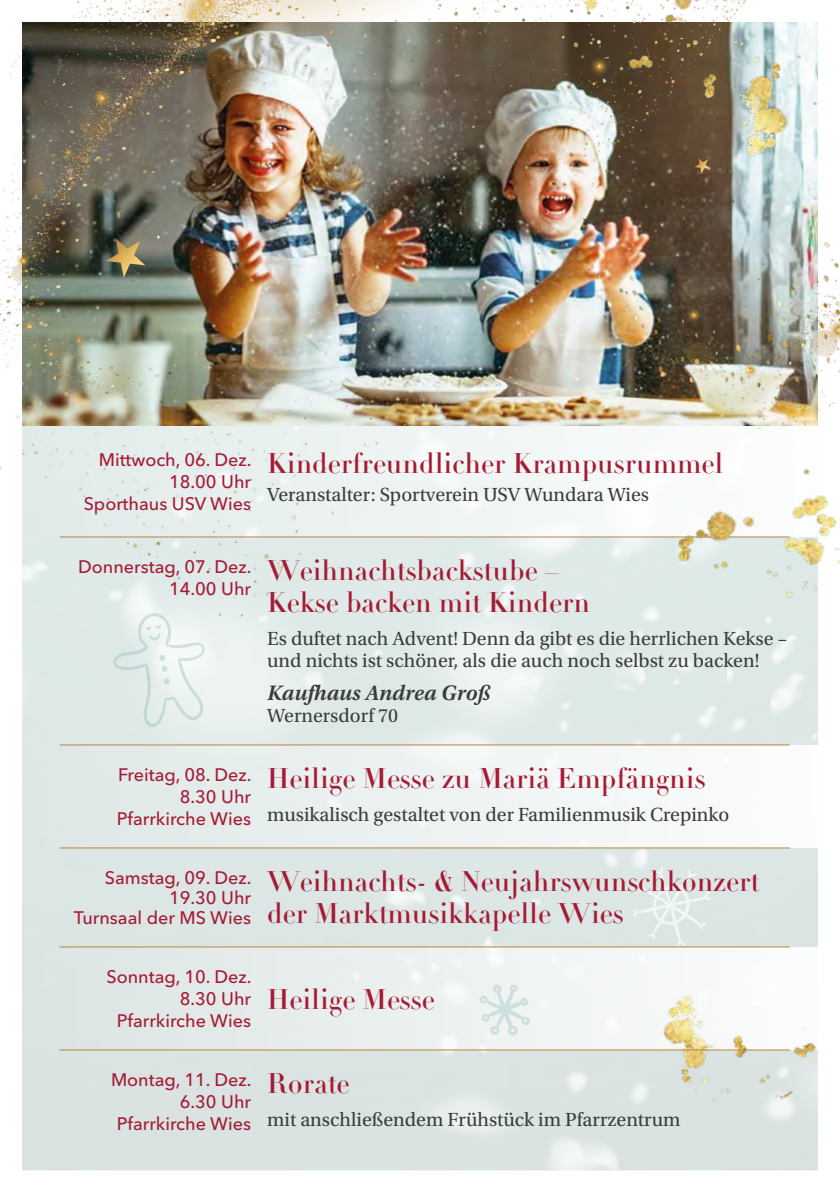
<style>
.page{position:relative;width:840px;height:1191px;background:#fff}
.page>*{position:absolute;margin:0;border:0;box-sizing:border-box;transform-origin:0 0}
.t1{font:28px/31.6px "Didot LT Pro Headline";color:#a51b35}
.t2{font:italic 600 22px "Utopia Std";color:#3c3c3b}
.t3{font:20px/22px "Utopia Std";color:#3c3c3b}
.t4{font:500 18px/22px "Avenir Next LT Pro";color:#a51b35;text-align:right}
</style>
<div class="page">
<svg style="left:22px;top:636px;width:796px;height:535px"></svg>
<img style="left:746px;top:22px;width:93px;height:408px">
<img style="left:0;top:0;width:746px;height:636px">
<hr style="left:60px;top:536px;width:199px;height:1px;background:#bc8535">
<hr style="left:259px;top:536px;width:530px;height:1px;background:#bc8535">
<hr style="left:60px;top:744px;width:199px;height:1px;background:#bc8535">
<hr style="left:259px;top:744px;width:530px;height:1px;background:#bc8535">
<hr style="left:60px;top:847px;width:199px;height:1px;background:#bc8535">
<hr style="left:259px;top:847px;width:530px;height:1px;background:#bc8535">
<hr style="left:60px;top:946px;width:199px;height:1px;background:#bc8535">
<hr style="left:259px;top:946px;width:530px;height:1px;background:#bc8535">
<hr style="left:60px;top:1049px;width:199px;height:1px;background:#bc8535">
<hr style="left:259px;top:1049px;width:530px;height:1px;background:#bc8535">
<img style="left:527px;top:0;width:288px;height:222px">
<img style="left:638px;top:434px;width:201px;height:227px">
<svg style="left:105px;top:238px;width:40px;height:40px;background:#7d7654"></svg>
<svg style="left:694px;top:158px;width:15px;height:16px"></svg>
<p class="t4" style="left:84px;top:449px;width:169px">Mittwoch, 06. Dez.<br>18.00 Uhr<br>Sporthaus USV Wies</p>
<h1 class="t1" style="left:267px;top:448px;width:457px">Kinderfreundlicher Krampusrummel</h1>
<p class="t3" style="left:267px;top:483px;width:383px">Veranstalter: Sportverein USV Wundara Wies</p>
<p class="t4" style="left:78px;top:556px;width:175px">Donnerstag, 07. Dez.<br>14.00 Uhr</p>
<h1 class="t1" style="left:267px;top:555px;width:324px">Weihnachtsbackstube –<br>Kekse backen mit Kindern</h1>
<p class="t3" style="left:267px;top:628px;width:521px">Es duftet nach Advent! Denn da gibt es die herrlichen Kekse – und nichts ist schöner, als die auch noch selbst zu backen!</p>
<p class="t2" style="left:267px;top:680px;width:224px">Kaufhaus Andrea Groß</p>
<p class="t3" style="left:267px;top:705px;width:133px">Wernersdorf 70</p>
<p class="t4" style="left:117px;top:764px;width:136px">Freitag, 08. Dez.<br>8.30 Uhr<br>Pfarrkirche Wies</p>
<h1 class="t1" style="left:267px;top:763px;width:440px">Heilige Messe zu Mariä Empfängnis</h1>
<p class="t3" style="left:267px;top:804px;width:463px">musikalisch gestaltet von der Familienmusik Crepinko</p>
<p class="t4" style="left:74px;top:868px;width:179px;line-height:20px">Samstag, 09. Dez.<br>19.30 Uhr<br>Turnsaal der MS Wies</p>
<h1 class="t1" style="left:267px;top:866px;width:493px">Weihnachts- &amp; Neujahrswunschkonzert der Marktmusikkapelle Wies</h1>
<p class="t4" style="left:106px;top:966px;width:146px">Sonntag, 10. Dez.<br>8.30 Uhr<br>Pfarrkirche Wies</p>
<h1 class="t1" style="left:267px;top:983px;width:169px">Heilige Messe</h1>
<p class="t4" style="left:111px;top:1068px;width:142px">Montag, 11. Dez.<br>6.30 Uhr<br>Pfarrkirche Wies</p>
<h1 class="t1" style="left:267px;top:1068px;width:84px">Rorate</h1>
<p class="t3" style="left:267px;top:1109px;width:414px">mit anschließendem Frühstück im Pfarrzentrum</p>
</div>
